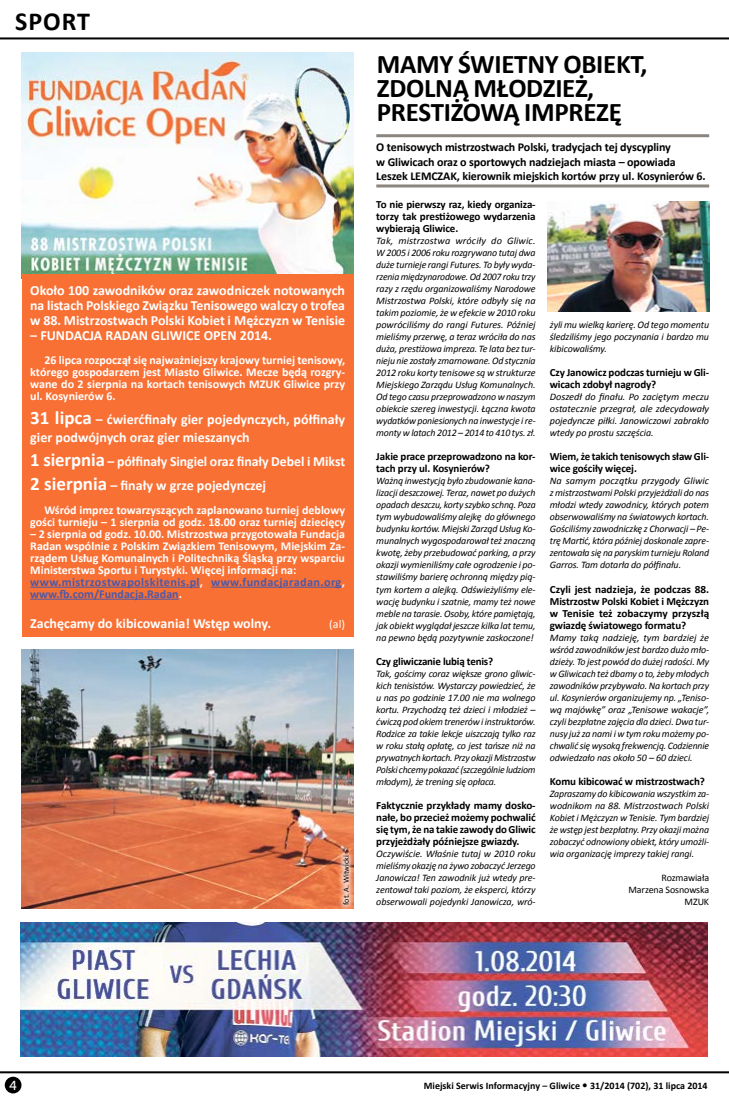
<style>
.page{position:relative;width:729px;height:1098px;background:#fff}
.page>*{position:absolute;margin:0;border:0;box-sizing:border-box;transform-origin:0 0}
.t1{font:700 27px "Calibri";letter-spacing:-.01em;color:#000}
.t2{font:700 26px "Calibri";color:#000}
.t3{font:700 14px/15px "Calibri";color:#fff}
.t4{font:13px "Museo Sans 500";color:#fff}
.t5{font:700 12px/12px "Calibri";color:#fff;text-align:justify}
.t6{font:700 12px/14.4px "Calibri";letter-spacing:-.01em;color:#000}
.t7{font:12px "Calibri";color:#fff}
.t8{font:700 11px/12px "Calibri";letter-spacing:-.01em;color:#000;text-align:justify}
.t9{font:italic 10px/12px "Calibri";letter-spacing:-.01em;color:#000;text-align:justify}
.t10{font:700 10px "Calibri";color:#000}
.t11{font:10px/12px "Calibri";letter-spacing:-.01em;color:#000;text-align:right}
.t12{font:8px "Calibri";color:#000}
.s1{font-size:19px}
.s2{color:#4c59a9}
</style>
<div class="page">
<hr style="left:0;top:1070px;width:729px;height:2px;background:#000">
<div style="left:5px;top:1076px;width:16px;height:16px;background:#000;border-radius:50%"></div>
<hr style="left:0;top:37px;width:729px;height:2px;background:#000">
<hr style="left:376px;top:134px;width:333px;height:3px;background:#8b857f">
<hr style="left:376px;top:184px;width:333px;height:3px;background:#8b857f">
<img style="left:21px;top:922px;width:686px;height:133px">
<img style="left:22px;top:52px;width:331px;height:222px">
<img style="left:547px;top:201px;width:162px;height:111px">
<img style="left:22px;top:649px;width:331px;height:259px">
<div style="left:22px;top:274px;width:331px;height:362px;background:#f87034"></div>
<hr style="left:30px;top:586px;width:170px;height:1px;background:#4c59a9">
<hr style="left:211px;top:586px;width:131px;height:1px;background:#4c59a9">
<hr style="left:30px;top:598px;width:149px;height:1px;background:#4c59a9">
<div style="left:336px;top:848px;width:18px;height:62px;background:#fff;opacity:.75"></div>
<h2 class="t2" style="left:15px;top:5px;width:16px">sport</h2>
<h3 class="t3" style="left:30px;top:282px;width:316px;text-align:justify">Około 100 zawodników oraz zawodniczek notowanych na listach Polskiego Związku Tenisowego walczy o trofea w 88. Mistrzostwach Polski Kobiet i Mężczyzn w Tenisie</h3>
<h3 class="t3" style="left:30px;top:327px;width:243px">– FUNDACJA RADAN GLIWICE OPEN 2014.</h3>
<p class="t5" style="left:30px;top:353px;width:316px;text-indent:14px">26 lipca rozpoczął się najważniejszy krajowy turniej tenisowy, którego gospodarzem jest Miasto Gliwice. Mecze będą rozgry&shy;wane do 2 sierpnia na kortach tenisowych MZUK Gliwice przy ul. Kosynierów 6.</p>
<h3 class="t3" style="left:30px;top:410px;width:316px;line-height:18px"><span class="s1">31 lipca</span> – ćwierćfinały gier pojedynczych, półfinały gier podwójnych oraz gier mieszanych</h3>
<h3 class="t3" style="left:30px;top:449px;width:316px;line-height:24px"><span class="s1">1 sierpnia</span> – półfinały Singiel oraz finały Debel i Mikst<br><span class="s1">2 sierpnia</span> – finały w grze pojedynczej</h3>
<p class="t5" style="left:30px;top:503px;width:316px;text-align:right">Wśród imprez towarzyszących zaplanowano turniej deblowy gości turnieju – 1 sierpnia od godz. 18.00 oraz turniej dziecięcy</p>
<p class="t5" style="left:30px;top:527px;width:316px;text-align:left">– 2 sierpnia od godz. 10.00. Mistrzostwa przygotowała Fundacja Radan wspólnie z Polskim Związkiem Tenisowym, Miejskim Za&shy;rządem Usług Komunalnych i Politechniką Śląską przy wsparciu Ministerstwa Sportu i Turystyki. Więcej informacji na: <span class="s2">www.mistrzostwapolskitenis.pl</span>, <span class="s2">www.fundacjaradan.org</span>, <span class="s2">www.fb.com/Fundacja.Radan</span>.</p>
<h3 class="t3" style="left:30px;top:615px;width:242px">Zachęcamy do kibicowania! Wstęp wolny.</h3>
<p class="t7" style="left:329px;top:616px;width:17px">(al)</p>
<p class="t12" style="left:341px;top:904px;width:51px;rotate:-90deg">fot. A. Witwicki</p>
<h1 class="t1" style="left:377px;top:46px;width:110px">Mamy świetny</h1>
<h1 class="t1" style="left:563px;top:46px;width:14px">obie</h1>
<h1 class="t1" style="left:616px;top:46px;width:33px">kt,</h1>
<h1 class="t1" style="left:377px;top:70px;width:17px">zdolną</h1>
<h1 class="t1" style="left:473px;top:70px;width:15px">młodzież</h1>
<h1 class="t1" style="left:587px;top:70px;width:8px">,</h1>
<h1 class="t1" style="left:377px;top:94px;width:16px">prestiżową</h1>
<h1 class="t1" style="left:524px;top:94px;width:15px">imprezę</h1>
<p class="t6" style="left:376px;top:140px;width:331px">O tenisowych mistrzostwach Polski, tradycjach tej dyscypliny<br>w Gliwicach oraz o sportowych nadziejach miasta – opowiada<br>Leszek LEMCZAK, kierownik miejskich kortów przy ul. Kosynierów 6.</p>
<p class="t8" style="left:376px;top:198px;width:161px">To nie pierwszy raz, kiedy organiza&shy;torzy tak prestiżowego wydarzenia wybierają Gliwice.</p>
<p class="t9" style="left:376px;top:234px;width:161px">Tak, mistrzostwa wróciły do Gliwic.<br>W 2005 i 2006 roku rozgrywano tutaj dwa duże turnieje rangi Futures. To były wyda&shy;rzenia międzynarodowe. Od 2007 roku trzy razy z rzędu organizowaliśmy Narodowe Mistrzostwa Polski, które odbyły się na takim poziomie, że w efekcie w 2010 roku powróciliśmy do rangi Futures. Później mieliśmy przerwę, a teraz wróciła do nas duża, prestiżowa impreza. Te lata bez tur&shy;nieju nie zostały zmarnowane. Od stycznia 2012 roku korty tenisowe są w strukturze Miejskiego Zarządu Usług Komunalnych.<br>Od tego czasu przeprowadzono w naszym obiekcie szereg inwestycji. Łączna kwota wydatków poniesionych na inwestycje i re&shy;monty w latach 2012 – 2014 to 410 tys. zł.</p>
<p class="t8" style="left:376px;top:450px;width:161px">Jakie prace przeprowadzono na kor&shy;tach przy ul. Kosynierów?</p>
<p class="t9" style="left:376px;top:474px;width:161px">Ważną inwestycją było zbudowanie kana&shy;lizacji deszczowej. Teraz, nawet po dużych opadach deszczu, korty szybko schną. Poza tym wybudowaliśmy alejkę do głównego budynku kortów. Miejski Zarząd Usług Ko&shy;munalnych wygospodarował też znaczną kwotę, żeby przebudować parking, a przy okazji wymieniliśmy całe ogrodzenie i po&shy;stawiliśmy barierę ochronną między pią&shy;tym kortem a alejką. Odświeżyliśmy ele&shy;wację budynku i szatnie, mamy też nowe meble na tarasie. Osoby, które pamiętają, jak obiekt wyglądał jeszcze kilka lat temu, na pewno będą pozytywnie zaskoczone!</p>
<p class="t8" style="left:376px;top:654px;width:118px">Czy gliwiczanie lubią tenis?</p>
<p class="t9" style="left:376px;top:666px;width:161px">Tak, gościmy coraz większe grono gliwic&shy;kich tenisistów. Wystarczy powiedzieć, że u nas po godzinie 17.00 nie ma wolnego kortu. Przychodzą też dzieci i młodzież – ćwiczą pod okiem trenerów i instruktorów.<br>Rodzice za takie lekcje uiszczają tylko raz w roku stałą opłatę, co jest tańsze niż na prywatnych kortach. Przy okazji Mistrzostw Polski chcemy pokazać (szczególnie ludziom młodym), że trening się opłaca.</p>
<p class="t8" style="left:376px;top:798px;width:161px">Faktycznie przykłady mamy dosko&shy;nałe, bo przecież możemy pochwalić się tym, że na takie zawody do Gliwic przyjeżdżały późniejsze gwiazdy.</p>
<p class="t9" style="left:376px;top:846px;width:161px">Oczywiście. Właśnie tutaj w 2010 roku mieliśmy okazję na żywo zobaczyć Jerzego Janowicza! Ten zawodnik już wtedy pre&shy;zentował taki poziom, że eksperci, którzy obserwowali pojedynki Janowicza, wró-</p>
<p class="t9" style="left:549px;top:318px;width:161px">żyli mu wielką karierę. Od tego momentu śledziliśmy jego poczynania i bardzo mu kibicowaliśmy.</p>
<p class="t8" style="left:549px;top:366px;width:161px">Czy Janowicz podczas turnieju w Gli&shy;wicach zdobył nagrody?</p>
<p class="t9" style="left:549px;top:390px;width:161px">Doszedł do finału. Po zaciętym meczu ostatecznie przegrał, ale zdecydowały pojedyncze piłki. Janowiczowi zabrakło wtedy po prostu szczęścia.</p>
<p class="t8" style="left:549px;top:450px;width:161px">Wiem, że takich tenisowych sław Gli&shy;wice gościły więcej.</p>
<p class="t9" style="left:549px;top:474px;width:161px">Na samym początku przygody Gliwic z mistrzostwami Polski przyjeżdżali do nas młodzi wtedy zawodnicy, których potem obserwowaliśmy na światowych kortach.<br>Gościliśmy zawodniczkę z Chorwacji – Pe&shy;trę Martić, która później doskonale zapre&shy;zentowała się na paryskim turnieju Roland Garros. Tam dotarła do półfinału.</p>
<p class="t8" style="left:549px;top:582px;width:161px">Czyli jest nadzieja, że podczas 88.<br>Mistrzostw Polski Kobiet i Mężczyzn w Tenisie też zobaczymy przyszłą gwiazdę światowego formatu?</p>
<p class="t9" style="left:549px;top:630px;width:161px">Mamy taką nadzieję, tym bardziej że wśród zawodników jest bardzo dużo mło&shy;dzieży. To jest powód do dużej radości. My w Gliwicach też dbamy o to, żeby młodych zawodników przybywało. Na kortach przy ul. Kosynierów organizujemy np. „Teniso&shy;wą majówkę” oraz „Tenisowe wakacje”, czyli bezpłatne zajęcia dla dzieci. Dwa tur&shy;nusy już za nami i w tym roku możemy po&shy;chwalić się wysoką frekwencją. Codziennie odwiedzało nas około 50 – 60 dzieci.</p>
<p class="t8" style="left:549px;top:774px;width:157px">Komu kibicować w mistrzostwach?</p>
<p class="t9" style="left:549px;top:786px;width:161px">Zapraszamy do kibicowania wszystkim za&shy;wodnikom na 88. Mistrzostwach Polski Kobiet i Mężczyzn w Tenisie. Tym bardziej że wstęp jest bezpłatny. Przy okazji można zobaczyć odnowiony obiekt, który umożli&shy;wia organizację imprezy takiej rangi.</p>
<p class="t11" style="left:628px;top:871px;width:82px">Rozmawiała<br>Marzena Sosnowska<br>MZUK</p>
<h3 class="t4" style="left:9px;top:1077px;width:9px">4</h3>
<p class="t10" style="left:424px;top:1078px;width:285px">Miejski Serwis Informacyjny – Gliwice 31/2014 (702), 31 lipca 2014</p>
</div>
